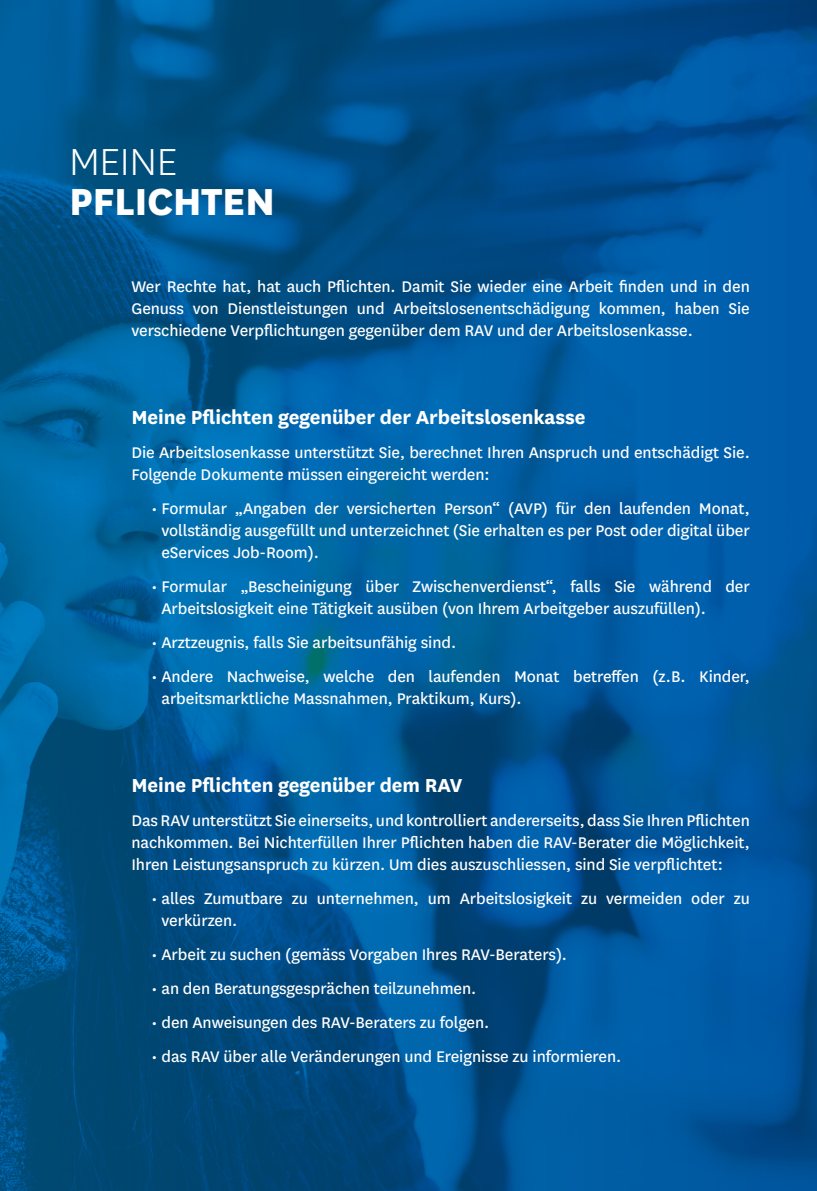
<style>
.page{position:relative;width:817px;height:1191px;background:#fff}
.page>*{position:absolute;margin:0;border:0;box-sizing:border-box;transform-origin:0 0}
.t1{font:800 44px "National";letter-spacing:-.01em;color:#fff}
.t2{font:300 44px "National";letter-spacing:-.01em;color:#fff}
.t3{font:700 22px "National";letter-spacing:-.005em;color:#fff}
.t4{font:18px/22px "National";letter-spacing:-.005em;color:#fff}
</style>
<div class="page">
<img style="left:0;top:0;width:816px;height:1191px">
<p class="t2" style="left:69px;top:134px;width:110px">MEINE</p>
<p class="t1" style="left:69px;top:169px;width:207px">PFLICHTEN</p>
<p class="t4" style="left:131px;top:274px;width:619px;text-align:justify">Wer Rechte hat, hat auch Pflichten. Damit Sie wieder eine Arbeit finden und in den Genuss von Dienstleistungen und Arbeitslosenentschädigung kommen, haben Sie verschiedene Verpflichtungen gegenüber dem RAV und der Arbeitslosenkasse.</p>
<p class="t3" style="left:131px;top:401px;width:455px">Meine Pflichten gegenüber der Arbeitslosenkasse</p>
<p class="t4" style="left:131px;top:440px;width:619px">Die Arbeitslosenkasse unterstützt Sie, berechnet Ihren Anspruch und entschädigt Sie.<br>Folgende Dokumente müssen eingereicht werden:</p>
<p class="t4" style="left:161px;top:496px;width:589px;text-align:justify;text-indent:-10px">• Formular „Angaben der versicherten Person“ (AVP) für den laufenden Monat, vollständig ausgefüllt und unterzeichnet (Sie erhalten es per Post oder digital über eServices Job-Room).</p>
<p class="t4" style="left:161px;top:574px;width:590px;text-indent:-10px">• Formular „Bescheinigung über Zwischenverdienst“, falls Sie während der<br>Arbeitslosigkeit eine Tätigkeit ausüben (von Ihrem Arbeitgeber auszufüllen).</p>
<p class="t4" style="left:151px;top:630px;width:306px">• Arztzeugnis, falls Sie arbeitsunfähig sind.</p>
<p class="t4" style="left:161px;top:664px;width:589px;text-indent:-10px">• Andere Nachweise, welche den laufenden Monat betreffen (z.B. Kinder, arbeitsmarktliche Massnahmen, Praktikum, Kurs).</p>
<p class="t3" style="left:131px;top:769px;width:332px">Meine Pflichten gegenüber dem RAV</p>
<p class="t4" style="left:131px;top:808px;width:620px;text-align:justify">Das RAV unterstützt Sie einerseits, und kontrolliert andererseits, dass Sie Ihren Pflichten nachkommen. Bei Nichterfüllen Ihrer Pflichten haben die RAV-Berater die Möglichkeit, Ihren Leistungsanspruch zu kürzen. Um dies auszuschliessen, sind Sie verpflichtet:</p>
<p class="t4" style="left:161px;top:886px;width:589px;text-indent:-10px">• alles Zumutbare zu unternehmen, um Arbeitslosigkeit zu vermeiden oder zu verkürzen.</p>
<p class="t4" style="left:151px;top:942px;width:417px">• Arbeit zu suchen (gemäss Vorgaben Ihres RAV-Beraters).</p>
<p class="t4" style="left:151px;top:976px;width:326px">• an den Beratungsgesprächen teilzunehmen.</p>
<p class="t4" style="left:151px;top:1010px;width:339px">• den Anweisungen des RAV-Beraters zu folgen.</p>
<p class="t4" style="left:151px;top:1044px;width:471px">• das RAV über alle Veränderungen und Ereignisse zu informieren.</p>
</div>
